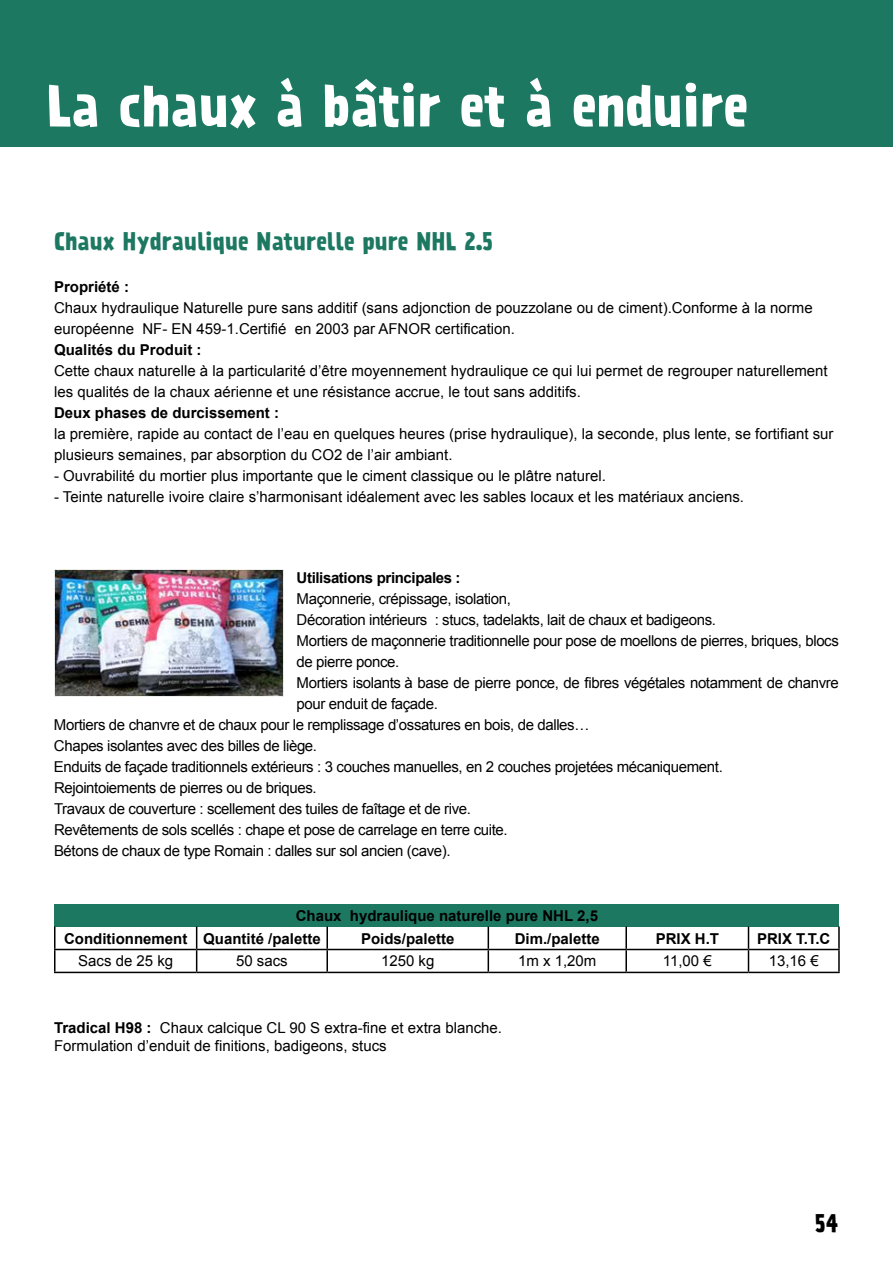
<style>
.page{position:relative;width:893px;height:1263px;background:#fff}
.page>*{position:absolute;margin:0;border:0;box-sizing:border-box;transform-origin:0 0}
.t1{font:700 52.5px "Prater Sans Two";color:#fff}
.t2{font:700 22.5px "Prater Sans Two";color:#1d7862}
.t3{font:700 22.5px "Prater Sans Two";color:#000}
.t4{font:15px/21px "Arial";color:#000}
.t5{font:15px "Arial";letter-spacing:-.025em;color:#000}
.t6{font:700 15px/23px "Arial";color:#000}
.t7{font:700 15px "Arial";letter-spacing:-.025em;color:#000}
.s1{font-weight:700}
</style>
<div class="page">
<div style="left:0;top:0;width:893px;height:147px;background:#1d7862"></div>
<img style="left:54px;top:570px;width:230px;height:127px">
<div style="left:55px;top:904px;width:784px;height:22px;background:#1d7862"></div>
<hr style="left:54px;top:926px;width:2px;height:23px;background:#000">
<hr style="left:326px;top:926px;width:2px;height:23px;background:#000">
<hr style="left:625px;top:926px;width:2px;height:23px;background:#000">
<hr style="left:838px;top:926px;width:2px;height:23px;background:#000">
<hr style="left:54px;top:949px;width:143px;height:1px;background:#000">
<hr style="left:54px;top:950px;width:2px;height:22px;background:#000">
<hr style="left:197px;top:949px;width:130px;height:1px;background:#000">
<svg style="left:196px;top:926px;width:1px;height:46px"></svg>
<hr style="left:327px;top:949px;width:161px;height:1px;background:#000">
<hr style="left:326px;top:950px;width:2px;height:22px;background:#000">
<hr style="left:488px;top:949px;width:138px;height:1px;background:#000">
<svg style="left:488px;top:926px;width:1px;height:46px"></svg>
<hr style="left:626px;top:949px;width:122px;height:1px;background:#000">
<hr style="left:625px;top:950px;width:2px;height:22px;background:#000">
<hr style="left:748px;top:949px;width:92px;height:1px;background:#000">
<svg style="left:748px;top:926px;width:1px;height:46px"></svg>
<hr style="left:838px;top:950px;width:2px;height:22px;background:#000">
<hr style="left:54px;top:972px;width:143px;height:1px;background:#000">
<hr style="left:197px;top:972px;width:130px;height:1px;background:#000">
<hr style="left:327px;top:972px;width:161px;height:1px;background:#000">
<hr style="left:488px;top:972px;width:138px;height:1px;background:#000">
<hr style="left:626px;top:972px;width:122px;height:1px;background:#000">
<hr style="left:748px;top:972px;width:92px;height:1px;background:#000">
<h1 class="t1" style="left:46px;top:72px;width:704px">La chaux à bâtir et à enduire</h1>
<h2 class="t2" style="left:54px;top:227px;width:441px">Chaux Hydraulique Naturelle pure NHL 2.5</h2>
<p class="t6" style="left:54px;top:276px;width:77px">Propriété :</p>
<p class="t4" style="left:54px;top:298px;width:760px">Chaux hydraulique Naturelle pure sans additif (sans adjonction de pouzzolane ou de ciment).Conforme à la norme européenne NF- EN 459-1.Certifié en 2003 par AFNOR certification.</p>
<p class="t6" style="left:54px;top:339px;width:149px">Qualités du Produit :</p>
<p class="t4" style="left:54px;top:361px;width:775px">Cette chaux naturelle à la particularité d’être moyennement hydraulique ce qui lui permet de regrouper naturellement les qualités de la chaux aérienne et une résistance accrue, le tout sans additifs.</p>
<p class="t6" style="left:54px;top:402px;width:227px">Deux phases de durcissement :</p>
<p class="t4" style="left:54px;top:424px;width:781px">la première, rapide au contact de l’eau en quelques heures (prise hydraulique), la seconde, plus lente, se fortifiant sur plusieurs semaines, par absorption du CO2 de l’air ambiant.</p>
<p class="t4" style="left:54px;top:466px;width:553px">- Ouvrabilité du mortier plus importante que le ciment classique ou le plâtre naturel.</p>
<p class="t4" style="left:54px;top:487px;width:691px">- Teinte naturelle ivoire claire s’harmonisant idéalement avec les sables locaux et les matériaux anciens.</p>
<p class="t7" style="left:297px;top:568px;width:166px">Utilisations principales :</p>
<p class="t5" style="left:297px;top:589px;width:216px">Maçonnerie, crépissage, isolation,</p>
<p class="t5" style="left:297px;top:610px;width:421px">Décoration intérieurs : stucs, tadelakts, lait de chaux et badigeons.</p>
<p class="t5" style="left:297px;top:631px;width:544px">Mortiers de maçonnerie traditionnelle pour pose de moellons de pierres, briques, blocs</p>
<p class="t5" style="left:297px;top:652px;width:104px">de pierre ponce.</p>
<p class="t5" style="left:297px;top:673px;width:544px">Mortiers isolants à base de pierre ponce, de fibres végétales notamment de chanvre</p>
<p class="t5" style="left:297px;top:694px;width:143px">pour enduit de façade.</p>
<p class="t5" style="left:54px;top:715px;width:537px">Mortiers de chanvre et de chaux pour le remplissage d’ossatures en bois, de dalles…</p>
<p class="t5" style="left:54px;top:736px;width:265px">Chapes isolantes avec des billes de liège.</p>
<p class="t5" style="left:54px;top:757px;width:670px">Enduits de façade traditionnels extérieurs : 3 couches manuelles, en 2 couches projetées mécaniquement.</p>
<p class="t5" style="left:54px;top:778px;width:264px">Rejointoiements de pierres ou de briques.</p>
<p class="t5" style="left:54px;top:799px;width:419px">Travaux de couverture : scellement des tuiles de faîtage et de rive.</p>
<p class="t5" style="left:54px;top:820px;width:455px">Revêtements de sols scellés : chape et pose de carrelage en terre cuite.</p>
<p class="t5" style="left:54px;top:841px;width:398px">Bétons de chaux de type Romain : dalles sur sol ancien (cave).</p>
<p class="t6" style="left:64px;top:904px;width:535px;text-indent:232px">Chaux hydraulique naturelle pure NHL 2,5<br>Conditionnement Quantité /palette</p>
<p class="t6" style="left:361px;top:927px;width:95px">Poids/palette</p>
<p class="t6" style="left:515px;top:927px;width:87px">Dim./palette</p>
<p class="t6" style="left:656px;top:927px;width:65px">PRIX H.T</p>
<p class="t6" style="left:757px;top:927px;width:75px">PRIX T.T.C</p>
<p class="t4" style="left:78px;top:951px;width:97px">Sacs de 25 kg</p>
<p class="t4" style="left:236px;top:951px;width:53px">50 sacs</p>
<p class="t4" style="left:381px;top:951px;width:55px">1250 kg</p>
<p class="t4" style="left:518px;top:951px;width:80px">1m x 1,20m</p>
<p class="t4" style="left:663px;top:951px;width:50px">11,00 €</p>
<p class="t4" style="left:769px;top:951px;width:52px">13,16 €</p>
<p class="t4" style="left:54px;top:1019px;width:450px;line-height:18px"><span class="s1">Tradical H98 :</span> Chaux calcique CL 90 S extra-fine et extra blanche.<br>Formulation d’enduit de finitions, badigeons, stucs</p>
<h2 class="t3" style="left:816px;top:1209px;width:24px">54</h2>
</div>
